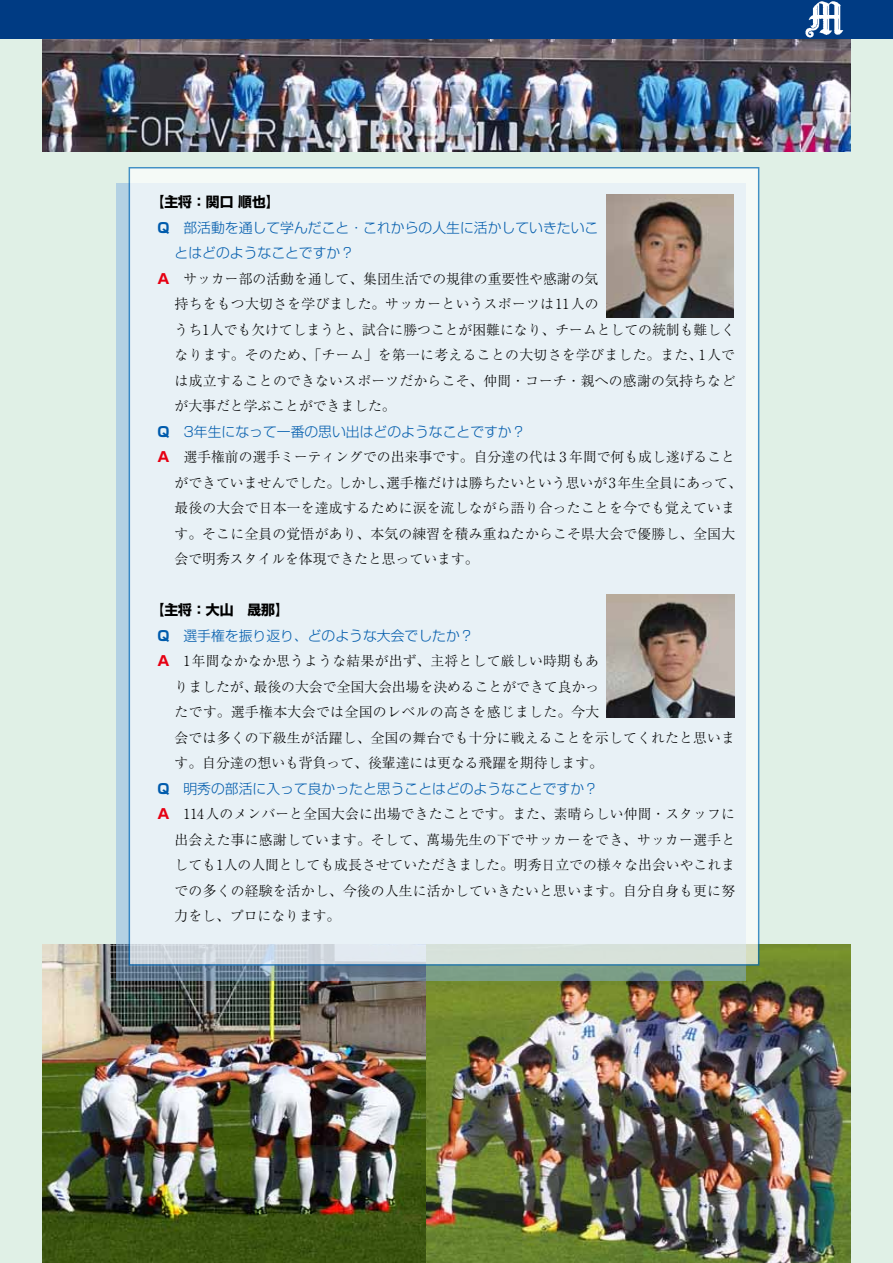
<style>
.page{position:relative;width:893px;height:1263px;background:#e0f0e6}
.page>*{position:absolute;margin:0;border:0;box-sizing:border-box;transform-origin:0 0}
.t1{font:300 13.8px/25.5px "Ryumin Pro";letter-spacing:.015em;color:#000}
.t2{font:300 13.8px/25.5px "Shin Go Pro";color:#005bac}
.t3{font:700 13.8px "Shin Go Pro";color:#000}
.t4{font:700 13.8px "Shin Go Pro";color:#005bac}
.t5{font:700 13.8px "Shin Go Pro";color:#e60012}
.s1{font-weight:700}
.s2{font-family:"Shin Go Pro";font-weight:700;color:#e60012}
.s3{font-weight:700;color:#000}
</style>
<div class="page">
<img style="left:43px;top:39px;width:807px;height:113px">
<img style="left:43px;top:944px;width:807px;height:319px">
<svg style="left:117px;top:184px;width:629px;height:797px;background:#8caab4"></svg>
<div style="left:129px;top:168px;width:630px;height:797px;background:linear-gradient(to right,#e7f0f6,#e9f1f5)"></div>
<img style="left:606px;top:194px;width:128px;height:124px">
<img style="left:607px;top:594px;width:127px;height:124px">
<div style="left:0;top:0;width:893px;height:39px;background:#003b83"></div>
<img style="left:805px;top:1px;width:39px;height:37px">
<p class="t3" style="left:151px;top:191px;width:130px">【主将：関口順也【</p>
<p class="t2" style="left:158px;top:213px;width:442px"><span class="s1">Q</span>　部活動を通して学んだこと・これからの人生に活かしていきたいこ</p>
<p class="t2" style="left:175px;top:238px;width:181px">とはどのようなことですか?</p>
<p class="t1" style="left:158px;top:265px;width:442px"><span class="s2">A</span>　サッカー部の活動を通して、集団生活での規律の重要性や感謝の気</p>
<p class="t1" style="left:175px;top:290px;width:425px">持ちをもつ大切さを学びました。サッカーというスポーツは11人の</p>
<p class="t1" style="left:175px;top:316px;width:562px">うち1人でも欠けてしまうと、試合に勝つことが困難になり、チームとしての統制も難しく</p>
<p class="t1" style="left:699px;top:341px;width:38px">1人で</p>
<p class="t1" style="left:175px;top:341px;width:562px">なります。そのため、「チーム」を第一に考えることの大切さを学びました。また、<br>は成立することのできないスポーツだからこそ、仲間・コーチ・親への感謝の気持ちなどが大事だと学ぶことができました。</p>
<p class="t2" style="left:183px;top:417px;width:344px">3年生になって一番の思い出はどのようなことですか?</p>
<p class="t4" style="left:158px;top:420px;width:14px">Q</p>
<p class="t1" style="left:386px;top:443px;width:357px;text-indent:-228px"><span class="s2">A</span>　選手権前の選手ミーティングでの出来事です。自分達の代は 3 年間で何も成し遂げること選手権だけは勝ちたいという思いが3年生全員にあって、</p>
<p class="t1" style="left:175px;top:469px;width:562px">ができていませんでした。<br>最後の大会で日本一を達成するために涙を流しながら語り合ったことを今でも覚えています。そこに全員の覚悟があり、本気の練習を積み重ねたからこそ県大会で優勝し、全国大会で明秀スタイルを体現できたと思っています。</p>
<p class="t2" style="left:158px;top:596px;width:318px;text-indent:-7px"><span class="s3">【主将：大山　晟那【<br></span><span class="s1">Q</span>　選手権を振り返り、どのような大会でしたか?</p>
<p class="t1" style="left:183px;top:647px;width:417px">1年間なかなか思うような結果が出ず、主将として厳しい時期もあ</p>
<p class="t1" style="left:338px;top:469px;width:57px">しかし、</p>
<p class="t5" style="left:158px;top:650px;width:14px">A</p>
<p class="t1" style="left:254px;top:673px;width:347px">最後の大会で全国大会出場を決めることができて良かっ</p>
<p class="t1" style="left:175px;top:673px;width:562px">りましたが、<br>たです。選手権本大会では全国のレベルの高さを感じました。今大<br>会では多くの下級生が活躍し、全国の舞台でも十分に戦えることを示してくれたと思います。自分達の想いも背負って、後輩達には更なる飛躍を期待します。</p>
<p class="t2" style="left:158px;top:774px;width:442px"><span class="s1">Q</span>　明秀の部活に入って良かったと思うことはどのようなことですか?</p>
<p class="t1" style="left:175px;top:800px;width:562px;text-align:justify;text-indent:-17px"><span class="s2">A</span>　114人のメンバーと全国大会に出場できたことです。また、素晴らしい仲間・スタッフに出会えた事に感謝しています。そして、萬場先生の下でサッカーをでき、サッカー選手としても1人の人間としても成長させていただきました。明秀日立での様々な出会いやこれまでの多くの経験を活かし、今後の人生に活かしていきたいと思います。自分自身も更に努力をし、プロになります。</p>
</div>
